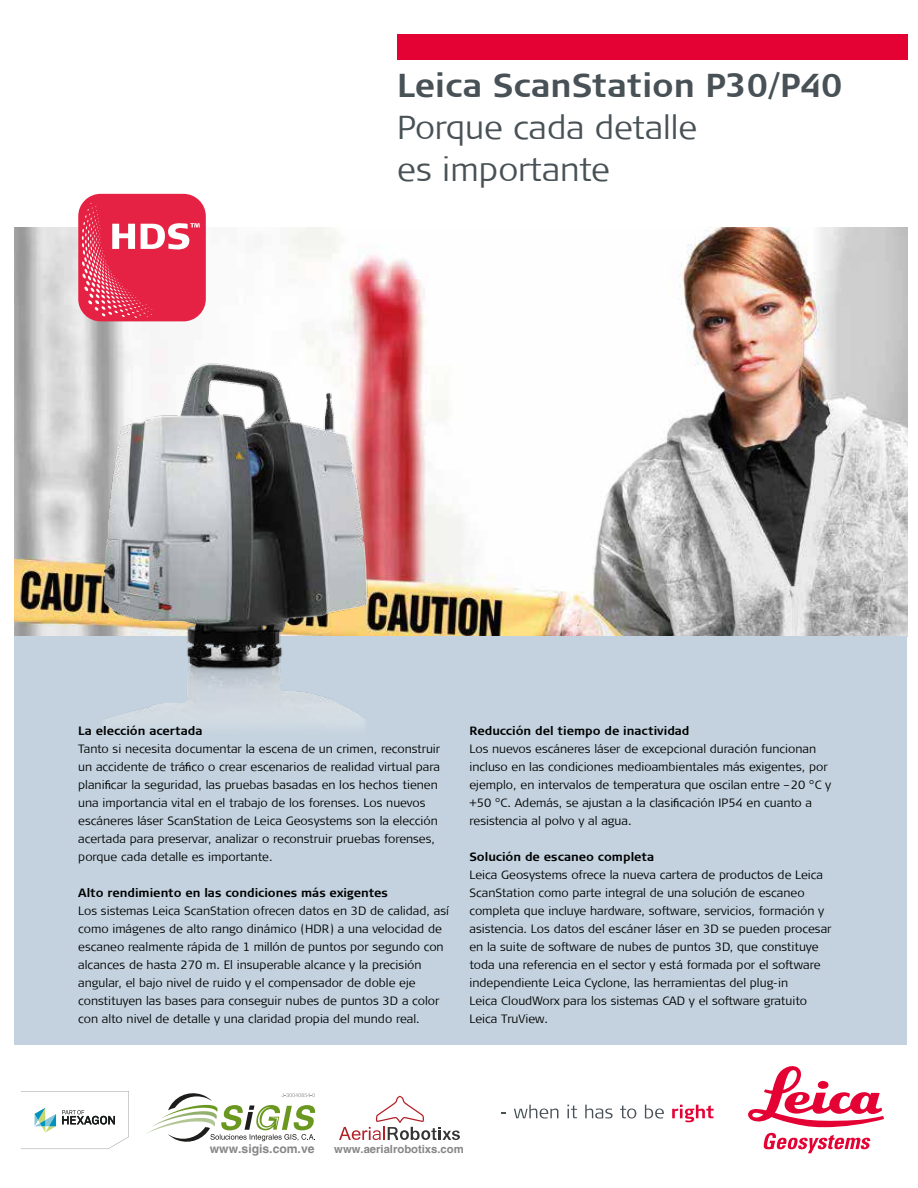
<style>
.page{position:relative;width:918px;height:1188px;background:#fff}
.page>*{position:absolute;margin:0;border:0;box-sizing:border-box;transform-origin:0 0}
.t1{font:300 33px/42px "Signa Column";color:#485156}
.t2{font:700 33px "Signa Column";color:#485156}
.t3{font:700 12.15px "Helvetica";color:#878787}
.t4{font:300 12px/18px "Signa Column";color:#000101}
.t5{font:700 12px "Signa Column";color:#000101}
.t6{font:700 11.25px "Helvetica";color:#878787}
.s1{font-family:"Myriad Pro";font-weight:400}
</style>
<div class="page">
<div style="left:397px;top:35px;width:510px;height:25px;background:#e40134"></div>
<svg style="left:514px;top:1105px;width:44px;height:14px"></svg>
<svg style="left:567px;top:1105px;width:10px;height:13px"></svg>
<svg style="left:585px;top:1105px;width:28px;height:13px"></svg>
<svg style="left:620px;top:1105px;width:16px;height:14px"></svg>
<svg style="left:645px;top:1105px;width:19px;height:14px"></svg>
<svg style="left:672px;top:1105px;width:42px;height:17px"></svg>
<svg style="left:748px;top:1066px;width:136px;height:87px"></svg>
<svg style="left:21px;top:1091px;width:108px;height:58px"></svg>
<svg style="left:146px;top:1093px;width:169px;height:49px"></svg>
<svg style="left:339px;top:1096px;width:121px;height:44px"></svg>
<img style="left:14px;top:228px;width:893px;height:408px">
<div style="left:14px;top:636px;width:893px;height:408px;background:#c3d2de"></div>
<img style="left:79px;top:341px;width:311px;height:386px">
<div style="left:78px;top:194px;width:128px;height:127px;background:#e62244;border-radius:22px"></div>
<svg style="left:82px;top:203px;width:118px;height:115px"></svg>
<h1 class="t2" style="left:397px;top:66px;width:447px">Leica ScanStation P30/P40</h1>
<h1 class="t1" style="left:397px;top:107px;width:302px">Porque cada detalle es importante</h1>
<p class="t5" style="left:78px;top:723px;width:126px">La elección acertada</p>
<p class="t4" style="left:78px;top:739px;width:364px">Tanto si necesita documentar la escena de un crimen, reconstruir un accidente de trá<span class="s1">fi</span>co o crear escenarios de realidad virtual para plani<span class="s1">fi</span>car la seguridad, las pruebas basadas en los hechos tienen una importancia vital en el trabajo de los forenses. Los nuevos escáneres láser ScanStation de Leica Geosystems son la elección acertada para preservar, analizar o reconstruir pruebas forenses, porque cada detalle es importante.</p>
<p class="t5" style="left:78px;top:885px;width:311px">Alto rendimiento en las condiciones más exigentes</p>
<p class="t4" style="left:78px;top:901px;width:372px">Los sistemas Leica ScanStation ofrecen datos en 3D de calidad, así como imágenes de alto rango dinámico (HDR) a una velocidad de escaneo realmente rápida de 1 millón de puntos por segundo con alcances de hasta 270 m. El insuperable alcance y la precisión angular, el bajo nivel de ruido y el compensador de doble eje constituyen las bases para conseguir nubes de puntos 3D a color con alto nivel de detalle y una claridad propia del mundo real.</p>
<p class="t5" style="left:469px;top:723px;width:222px">Reducción del tiempo de inactividad</p>
<p class="t4" style="left:469px;top:739px;width:363px">Los nuevos escáneres láser de excepcional duración funcionan incluso en las condiciones medioambientales más exigentes, por ejemplo, en intervalos de temperatura que oscilan entre –20 °C y +50 °C. Además, se ajustan a la clasi<span class="s1">fi</span>cación IP54 en cuanto a resistencia al polvo y al agua.</p>
<p class="t5" style="left:469px;top:849px;width:186px">Solución de escaneo completa</p>
<p class="t4" style="left:469px;top:866px;width:364px">Leica Geosystems ofrece la nueva cartera de productos de Leica ScanStation como parte integral de una solución de escaneo completa que incluye hardware, software, servicios, formación y asistencia. Los datos del escáner láser en 3D se pueden procesar en la suite de software de nubes de puntos 3D, que constituye toda una referencia en el sector y está formada por el software independiente Leica Cyclone, las herramientas del plug-in<br>Leica CloudWorx para los sistemas CAD y el software gratuito Leica TruView.</p>
<p class="t3" style="left:210px;top:1141px;width:106px">www.sigis.com.ve</p>
<p class="t6" style="left:334px;top:1142px;width:131px">www.aerialrobotixs.com</p>
</div>
